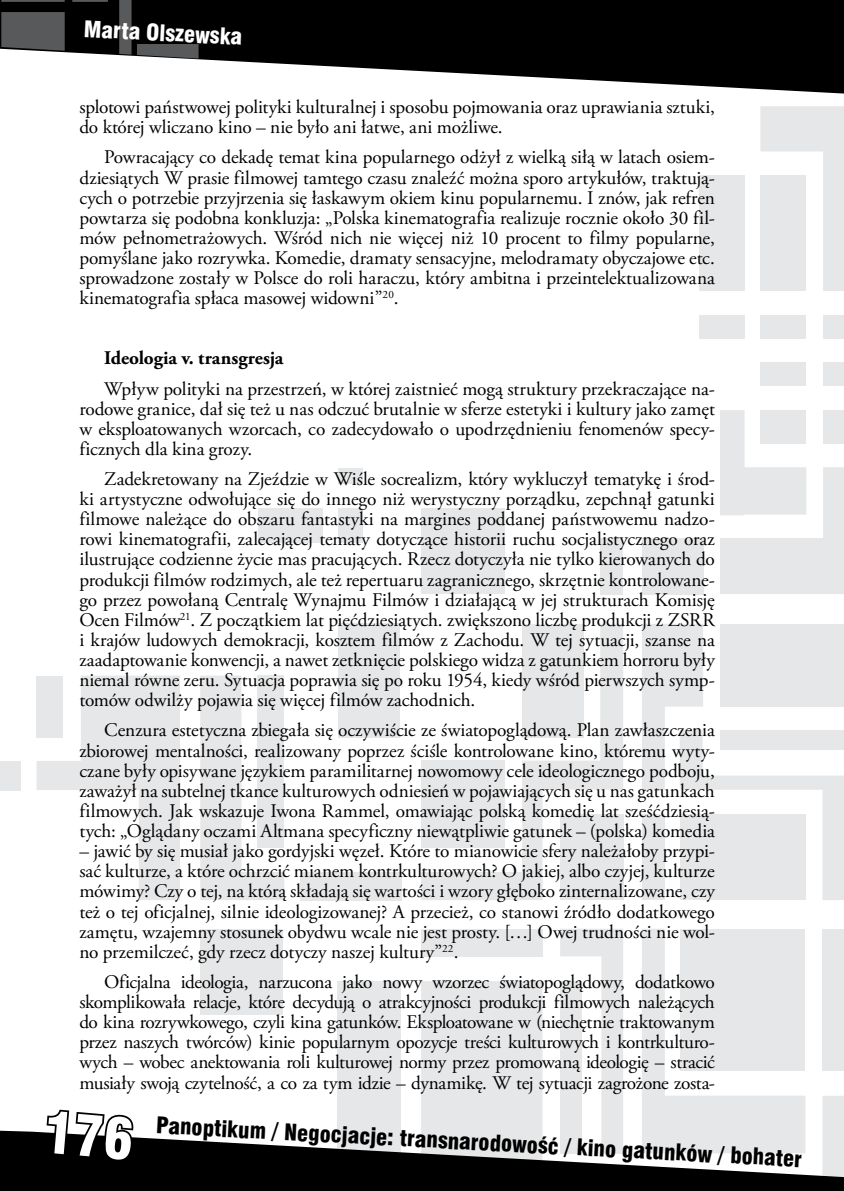
<style>
.page{position:relative;width:844px;height:1191px;background:#fff}
.page>*{position:absolute;margin:0;border:0;box-sizing:border-box;transform-origin:0 0}
.t1{font:21px "Swis 721 Blk Cn PL";color:#000}
.t2{font:21px "Swis 721 Blk Cn PL";color:#fff}
.t3{font:19.25px/20.1px "Adobe Garamond Pro";letter-spacing:-.005em;color:#000;text-align:justify}
.t4{font:700 19.25px "Adobe Garamond Pro";letter-spacing:-.005em;color:#000}
</style>
<div class="page">
<div style="left:698px;top:175px;width:46px;height:116px;background:#e6e7e8"></div>
<div style="left:822px;top:315px;width:21px;height:23px;background:#e6e7e8"></div>
<div style="left:760px;top:315px;width:46px;height:23px;background:#e6e7e8"></div>
<div style="left:698px;top:315px;width:46px;height:23px;background:#e6e7e8"></div>
<div style="left:822px;top:362px;width:21px;height:24px;background:#e6e7e8"></div>
<div style="left:760px;top:362px;width:46px;height:24px;background:#e6e7e8"></div>
<div style="left:600px;top:538px;width:23px;height:56px;background:#e6e7e8"></div>
<div style="left:641px;top:538px;width:62px;height:56px;background:#e6e7e8"></div>
<div style="left:300px;top:872px;width:101px;height:28px;background:#e6e7e8"></div>
<div style="left:0;top:761px;width:20px;height:29px;background:#e6e7e8"></div>
<div style="left:338px;top:981px;width:63px;height:210px;background:#e6e7e8"></div>
<div style="left:200px;top:929px;width:83px;height:85px;background:#e6e7e8"></div>
<div style="left:421px;top:508px;width:84px;height:86px;background:#e6e7e8"></div>
<div style="left:258px;top:508px;width:64px;height:34px;background:#e6e7e8"></div>
<div style="left:338px;top:508px;width:25px;height:34px;background:#e6e7e8"></div>
<div style="left:338px;top:468px;width:25px;height:15px;background:#e6e7e8"></div>
<div style="left:338px;top:623px;width:61px;height:114px;background:#e6e7e8"></div>
<svg style="left:760px;top:106px;width:83px;height:185px"></svg>
<svg style="left:642px;top:624px;width:201px;height:276px"></svg>
<svg style="left:421px;top:624px;width:202px;height:276px;fill:#e6e7e8"></svg>
<svg style="left:642px;top:929px;width:201px;height:201px"></svg>
<svg style="left:200px;top:675px;width:84px;height:225px"></svg>
<svg style="left:37px;top:675px;width:143px;height:225px"></svg>
<svg style="left:421px;top:929px;width:202px;height:201px"></svg>
<svg style="left:720px;top:410px;width:123px;height:184px"></svg>
<svg style="left:194px;top:0;width:649px;height:94px;fill:#000"></svg>
<svg style="left:0;top:0;width:198px;height:59px;background:#333334"></svg>
<svg style="left:0;top:1130px;width:843px;height:61px;fill:#000"></svg>
<svg style="left:45px;top:1109px;width:90px;height:82px"></svg>
<p class="t2" style="left:85px;top:15px;width:160px;rotate:3deg">Marta Olszewska</p>
<p class="t3" style="left:79px;top:98px;width:637px">splotowi państwowej polityki kulturalnej i sposobu pojmowania oraz uprawiania sztuki, do której wliczano kino – nie było ani łatwe, ani możliwe.</p>
<p class="t3" style="left:79px;top:148px;width:636px;text-indent:25px">Powracający co dekadę temat kina popularnego odżył z wielką siłą w latach osiem&shy;dziesiątych W prasie filmowej tamtego czasu znaleźć można sporo artykułów, traktują&shy;cych o potrzebie przyjrzenia się łaskawym okiem kinu popularnemu. I znów, jak refren powtarza się podobna konkluzja: „Polska kinematografia realizuje rocznie około 30 fil&shy;mów pełnometrażowych. Wśród nich nie więcej niż 10 procent to filmy popularne, pomyślane jako rozrywka. Komedie, dramaty sensacyjne, melodramaty obyczajowe etc. sprowadzone zostały w Polsce do roli haraczu, który ambitna i przeintelektualizowana kinematografia spłaca masowej widowni”<sup>20</sup>.</p>
<p class="t4" style="left:104px;top:347px;width:181px">Ideologia v. transgresja</p>
<p class="t3" style="left:79px;top:379px;width:637px;text-indent:25px">Wpływ polityki na przestrzeń, w której zaistnieć mogą struktury przekraczające na&shy;rodowe granice, dał się też u nas odczuć brutalnie w sferze estetyki i kultury jako zamęt w eksploatowanych wzorcach, co zadecydowało o upodrzędnieniu fenomenów specy&shy;ficznych dla kina grozy.</p>
<p class="t3" style="left:79px;top:469px;width:636px;text-indent:25px">Zadekretowany na Zjeździe w Wiśle socrealizm, który wykluczył tematykę i środ&shy;ki artystyczne odwołujące się do innego niż werystyczny porządku, zepchnął gatunki filmowe należące do obszaru fantastyki na margines poddanej państwowemu nadzo&shy;rowi kinematografii, zalecającej tematy dotyczące historii ruchu socjalistycznego oraz ilustrujące codzienne życie mas pracujących. Rzecz dotyczyła nie tylko kierowanych do produkcji filmów rodzimych, ale też repertuaru zagranicznego, skrzętnie kontrolowane&shy;go przez powołaną Centralę Wynajmu Filmów i działającą w jej strukturach Komisję Ocen Filmów<sup>21</sup>. Z początkiem lat pięćdziesiątych. zwiększono liczbę produkcji z ZSRR i krajów ludowych demokracji, kosztem filmów z Zachodu. W tej sytuacji, szanse na zaadaptowanie konwencji, a nawet zetknięcie polskiego widza z gatunkiem horroru były niemal równe zeru. Sytuacja poprawia się po roku 1954, kiedy wśród pierwszych symp&shy;tomów odwilży pojawia się więcej filmów zachodnich.</p>
<p class="t3" style="left:79px;top:721px;width:637px;text-indent:25px">Cenzura estetyczna zbiegała się oczywiście ze światopoglądową. Plan zawłaszczenia zbiorowej mentalności, realizowany poprzez ściśle kontrolowane kino, któremu wyty&shy;czane były opisywane językiem paramilitarnej nowomowy cele ideologicznego podboju, zaważył na subtelnej tkance kulturowych odniesień w pojawiających się u nas gatunkach filmowych. Jak wskazuje Iwona Rammel, omawiając polską komedię lat sześćdziesią&shy;tych: „Oglądany oczami Altmana specyficzny niewątpliwie gatunek – (polska) komedia</p>
<p class="t3" style="left:79px;top:841px;width:637px">– jawić by się musiał jako gordyjski węzeł. Które to mianowicie sfery należałoby przypi&shy;sać kulturze, a które ochrzcić mianem kontrkulturowych? O jakiej, albo czyjej, kulturze mówimy? Czy o tej, na którą składają się wartości i wzory głęboko zinternalizowane, czy też o tej oficjalnej, silnie ideologizowanej? A przecież, co stanowi źródło dodatkowego zamętu, wzajemny stosunek obydwu wcale nie jest prosty. […] Owej trudności nie wol&shy;no przemilczeć, gdy rzecz dotyczy naszej kultury”<sup>22</sup>.</p>
<p class="t3" style="left:79px;top:972px;width:636px;text-indent:25px">Oficjalna ideologia, narzucona jako nowy wzorzec światopoglądowy, dodatkowo skomplikowała relacje, które decydują o atrakcyjności produkcji filmowych należących do kina rozrywkowego, czyli kina gatunków. Eksploatowane w (niechętnie traktowanym przez naszych twórców) kinie popularnym opozycje treści kulturowych i kontrkulturo&shy;wych – wobec anektowania roli kulturowej normy przez promowaną ideologię – stracić musiały swoją czytelność, a co za tym idzie – dynamikę. W tej sytuacji zagrożone zosta-</p>
<p class="t1" style="left:157px;top:1111px;width:648px;rotate:3deg">Panoptikum / Negocjacje: transnarodowość / kino gatunków / bohater</p>
</div>
